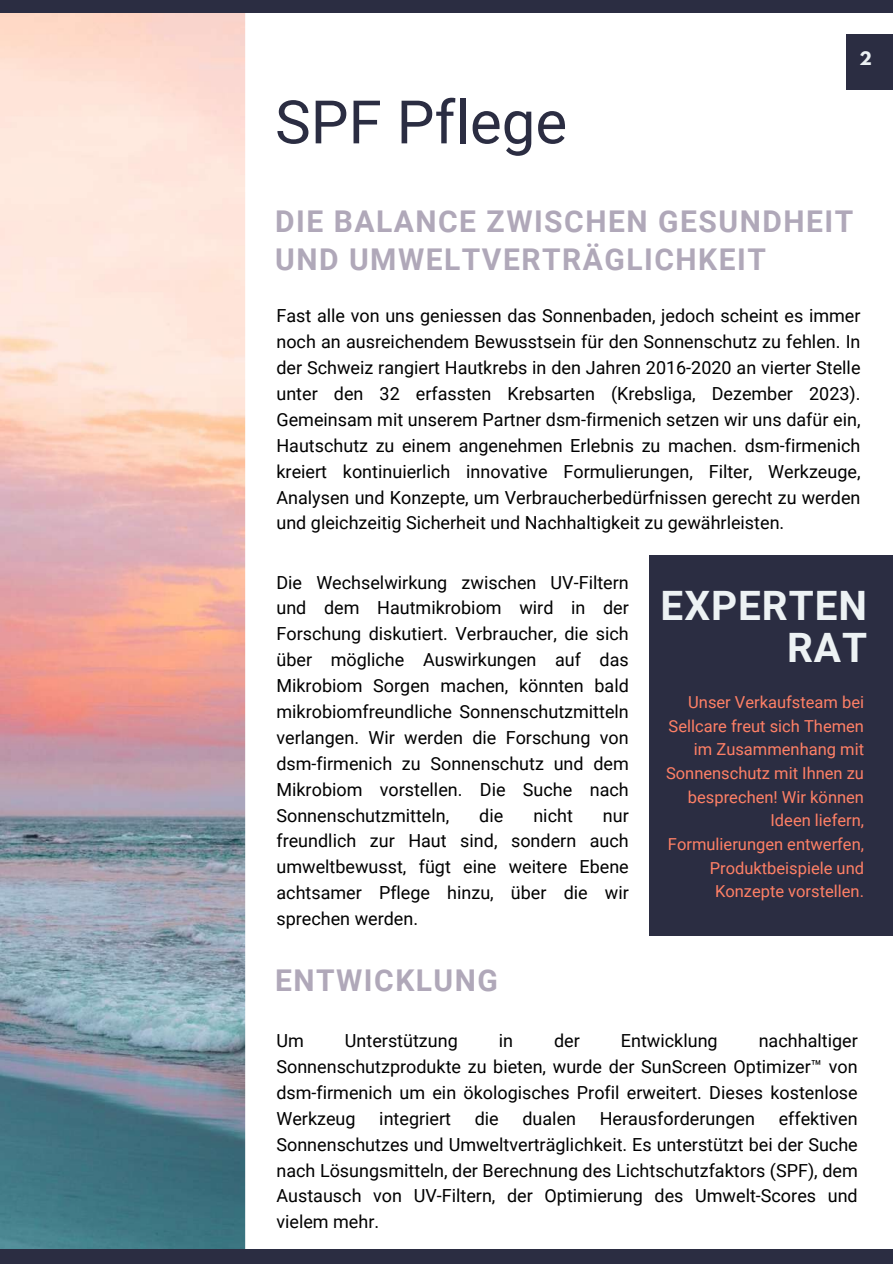
<style>
.page{position:relative;width:893px;height:1264px;background:#fff}
.page>*{position:absolute;margin:0;border:0;box-sizing:border-box;transform-origin:0 0}
.t1{font:60px "Roboto";color:#2b2d42}
.t2{font:700 40.5px/41.7px "Roboto";letter-spacing:.025em;color:#edf2f4;text-align:right}
.t3{font:700 30px/38.2px "Roboto";letter-spacing:.05em;color:#b0a8b9}
.t4{font:18px/25.8px "Roboto";color:#000;text-align:justify}
.t5{font:16.5px/23.7px "Roboto";color:#ff8066;text-align:right}
.t6{font:700 16.5px "League Spartan";color:#edf2f4}
</style>
<div class="page">
<div style="left:846px;top:34px;width:46px;height:55px;background:#2b2d42"></div>
<img style="left:0;top:12px;width:245px;height:1237px">
<div style="left:0;top:1249px;width:892px;height:14px;background:#2b2d42"></div>
<div style="left:0;top:0;width:892px;height:12px;background:#2b2d42"></div>
<div style="left:649px;top:555px;width:243px;height:380px;background:#2b2d42"></div>
<h1 class="t1" style="left:275px;top:88px;width:293px">SPF Pflege</h1>
<p class="t6" style="left:859px;top:51px;width:14px">2</p>
<h3 class="t3" style="left:275px;top:202px;width:579px">DIE BALANCE ZWISCHEN GESUNDHEIT<br>UND UMWELTVERTRÄGLICHKEIT</h3>
<p class="t4" style="left:276px;top:303px;width:585px">Fast alle von uns geniessen das Sonnenbaden, jedoch scheint es immer noch an ausreichendem Bewusstsein für den Sonnenschutz zu fehlen. In der Schweiz rangiert Hautkrebs in den Jahren 2016-2020 an vierter Stelle unter den 32 erfassten Krebsarten (Krebsliga, Dezember 2023).<br>Gemeinsam mit unserem Partner dsm-firmenich setzen wir uns dafür ein, Hautschutz zu einem angenehmen Erlebnis zu machen. dsm-firmenich kreiert kontinuierlich innovative Formulierungen, Filter, Werkzeuge, Analysen und Konzepte, um Verbraucherbedürfnissen gerecht zu werden und gleichzeitig Sicherheit und Nachhaltigkeit zu gewährleisten.</p>
<p class="t4" style="left:276px;top:569px;width:354px">Die Wechselwirkung zwischen UV-Filtern und dem Hautmikrobiom wird in der Forschung diskutiert. Verbraucher, die sich über mögliche Auswirkungen auf das Mikrobiom Sorgen machen, könnten bald mikrobiomfreundliche Sonnenschutzmitteln verlangen. Wir werden die Forschung von dsm-firmenich zu Sonnenschutz und dem Mikrobiom vorstellen. Die Suche nach Sonnenschutzmitteln,</p>
<p class="t4" style="left:479px;top:802px;width:26px">die</p>
<p class="t4" style="left:533px;top:802px;width:41px">nicht</p>
<p class="t4" style="left:276px;top:802px;width:354px;text-indent:326px">nur freundlich zur Haut sind, sondern auch umweltbewusst, fügt eine weitere Ebene achtsamer Pflege hinzu, über die wir sprechen werden.</p>
<h3 class="t3" style="left:275px;top:961px;width:224px">ENTWICKLUNG</h3>
<h2 class="t2" style="left:660px;top:585px;width:208px">EXPERTEN<br>RAT</h2>
<p class="t5" style="left:666px;top:690px;width:199px">Unser Verkaufsteam bei<br>Sellcare freut sich Themen im Zusammenhang mit<br>Sonnenschutz mit Ihnen zu besprechen! Wir können<br>Ideen liefern,<br>Formulierungen entwerfen,<br>Produktbeispiele und<br>Konzepte vorstellen.</p>
<p class="t4" style="left:276px;top:1028px;width:582px;text-indent:482px">nachhaltiger Sonnenschutzprodukte zu bieten, wurde der SunScreen Optimizer™ von dsm-firmenich um ein ökologisches Profil erweitert. Dieses kostenlose Werkzeug</p>
<p class="t4" style="left:276px;top:1028px;width:29px">Um</p>
<p class="t4" style="left:345px;top:1028px;width:114px">Unterstützung</p>
<p class="t4" style="left:499px;top:1028px;width:16px">in</p>
<p class="t4" style="left:554px;top:1028px;width:27px">der</p>
<p class="t4" style="left:621px;top:1028px;width:98px">Entwicklung</p>
<p class="t4" style="left:276px;top:1105px;width:582px;text-indent:502px">effektiven Sonnenschutzes und Umweltverträglichkeit. Es unterstützt bei der Suche nach Lösungsmitteln, der Berechnung des Lichtschutzfaktors (SPF), dem Austausch von UV-Filtern, der Optimierung des Umwelt-Scores und vielem mehr.</p>
<p class="t4" style="left:379px;top:1105px;width:73px">integriert</p>
<p class="t4" style="left:474px;top:1105px;width:26px">die</p>
<p class="t4" style="left:522px;top:1105px;width:55px">dualen</p>
<p class="t4" style="left:599px;top:1105px;width:157px">Herausforderungen</p>
</div>
